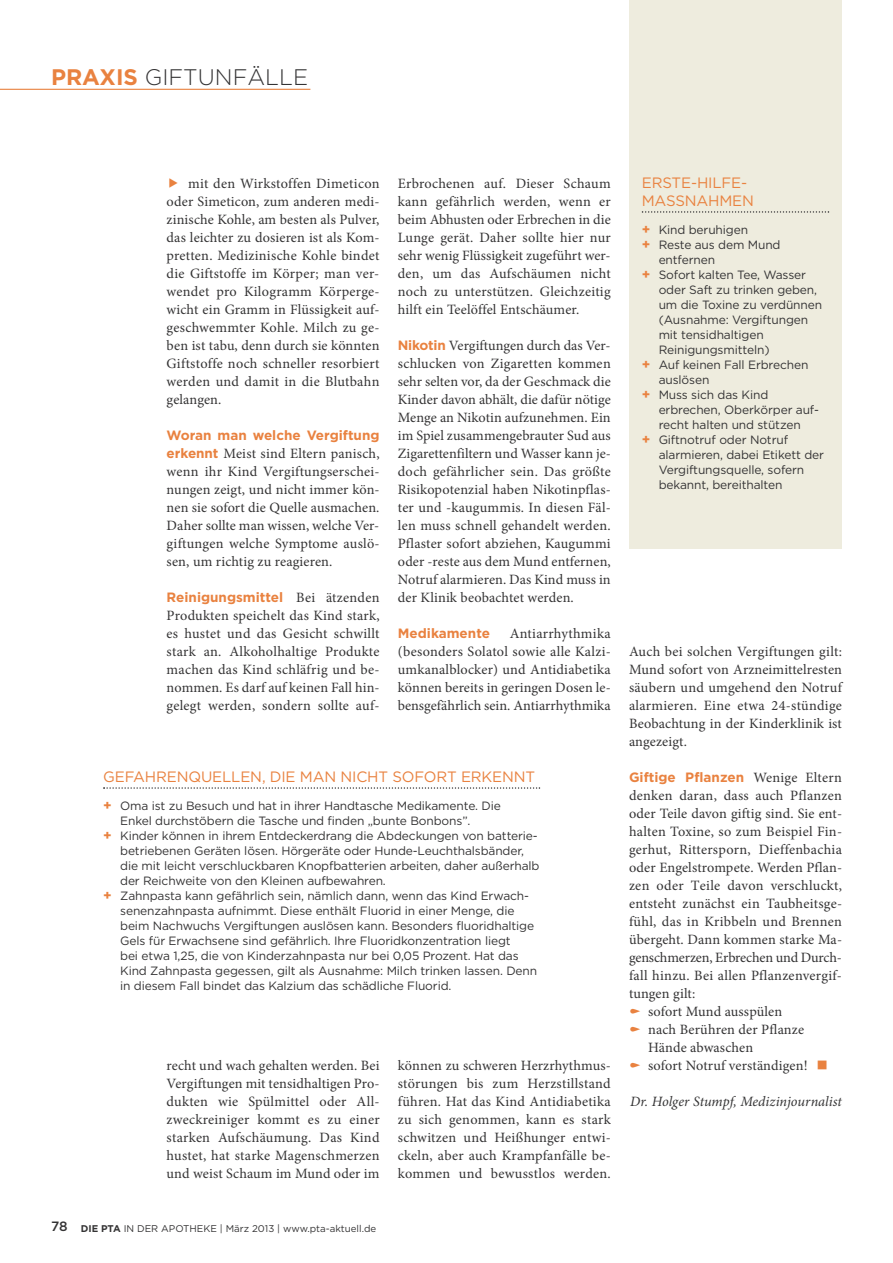
<style>
.page{position:relative;width:893px;height:1263px;background:#fff}
.page>*{position:absolute;margin:0;border:0;box-sizing:border-box;transform-origin:0 0}
.t1{font:300 22.5px "Gotham";color:#343334}
.t2{font:15px/18px "Gotham";letter-spacing:-.01em;color:#e98240}
.t3{font:14.25px/18px "Minion Pro";letter-spacing:.01em;color:#343334;text-align:justify}
.t4{font:italic 14.25px "Minion Pro";color:#343334}
.t5{font:14.25px "Minion Pro";letter-spacing:-.01em;color:#343334}
.t6{font:700 13.5px "Gotham";color:#e98240}
.t7{font:12px "Gotham";letter-spacing:-.01em;color:#343334}
.t8{font:9.75px "Gotham";color:#343334}
.s1{font-weight:700;color:#e98240}
.s2{color:#e98240}
.s3{font-family:"Gotham";font-weight:700;font-size:13.5px;color:#e98240}
.s4{font-family:"Minion Pro";font-weight:400;font-size:14.25px;color:#343334}
.s5{font-weight:700;font-size:13.5px;color:#e98240}
.s6{font-weight:500;font-size:13.5px}
.s7{font-weight:700}
</style>
<div class="page">
<svg style="left:103px;top:787px;width:437px;height:2px"></svg>
<hr style="left:0;top:89px;width:310px;height:1px;background:#e98240">
<div style="left:629px;top:0;width:213px;height:548px;background:#eeecde"></div>
<svg style="left:642px;top:211px;width:187px;height:2px"></svg>
<h1 class="t1" style="left:51px;top:68px;width:259px"><span class="s1">PRAXIS</span> GIFTUNFÄLLE</h1>
<p class="t3" style="left:167px;top:176px;width:215px"><span class="s2">◆</span> mit den Wirkstoffen Dimeticon oder Simeticon, zum anderen medi&shy;zinische Kohle, am besten als Pulver, das leichter zu dosieren ist als Kom&shy;pretten. Medizinische Kohle bindet die Giftstoffe im Körper; man ver&shy;wendet pro Kilogramm Körperge&shy;wicht ein Gramm in Flüssigkeit auf&shy;geschwemmter Kohle. Milch zu ge&shy;ben ist tabu, denn durch sie könnten Giftstoffe noch schneller resorbiert werden und damit in die Blutbahn gelangen.</p>
<p class="t6" style="left:167px;top:430px;width:214px">Woran man welche Vergiftung</p>
<p class="t3" style="left:167px;top:446px;width:215px"><span class="s3">erkennt</span> Meist sind Eltern panisch, wenn ihr Kind Vergiftungserschei&shy;nungen zeigt, und nicht immer kön&shy;nen sie sofort die Quelle ausmachen.<br>Daher sollte man wissen, welche Ver&shy;giftungen welche Symptome auslö&shy;sen, um richtig zu reagieren.</p>
<p class="t6" style="left:167px;top:592px;width:214px">Reinigungsmittel <span class="s4">Bei ätzenden</span></p>
<p class="t3" style="left:167px;top:608px;width:215px">Produkten speichelt das Kind stark, es hustet und das Gesicht schwillt stark an. Alkoholhaltige Produkte machen das Kind schläfrig und be&shy;nommen. Es darf auf keinen Fall hin&shy;gelegt werden, sondern sollte auf-</p>
<p class="t3" style="left:398px;top:176px;width:214px">Erbrochenen auf. Dieser Schaum kann gefährlich werden, wenn er beim Abhusten oder Erbrechen in die Lunge gerät. Daher sollte hier nur sehr wenig Flüssigkeit zugeführt wer&shy;den, um das Aufschäumen nicht noch zu unterstützen. Gleichzeitig hilft ein Teelöffel Entschäumer.</p>
<p class="t3" style="left:398px;top:338px;width:215px"><span class="s3">Nikotin</span> Vergiftungen durch das Ver&shy;schlucken von Zigaretten kommen sehr selten vor, da der Geschmack die Kinder davon abhält, die dafür nötige Menge an Nikotin aufzunehmen. Ein im Spiel zusammengebrauter Sud aus Zigarettenfiltern und Wasser kann je&shy;doch gefährlicher sein. Das größte Risikopotenzial haben Nikotinpflas&shy;ter und -kaugummis. In diesen Fäl&shy;len muss schnell gehandelt werden.<br>Pflaster sofort abziehen, Kaugummi oder -reste aus dem Mund entfernen, Notruf alarmieren. Das Kind muss in der Klinik beobachtet werden.</p>
<p class="t6" style="left:398px;top:628px;width:94px">Medikamente</p>
<p class="t3" style="left:398px;top:626px;width:215px;text-indent:112px">Antiarrhythmika (besonders Solatol sowie alle Kalzi&shy;umkanalblocker) und Antidiabetika können bereits in geringen Dosen le&shy;bensgefährlich sein. Antiarrhythmika</p>
<p class="t2" style="left:103px;top:769px;width:433px">GEFAHRENQUELLEN, DIE MAN NICHT SOFORT ERKENNT</p>
<p class="t7" style="left:103px;top:801px;width:399px"><span class="s5">+</span> Oma ist zu Besuch und hat in ihrer Handtasche Medikamente. Die</p>
<p class="t7" style="left:120px;top:816px;width:352px">Enkel durchstöbern die Tasche und finden „bunte Bonbons”.</p>
<p class="t7" style="left:103px;top:831px;width:436px"><span class="s5">+</span> Kinder können in ihrem Entdeckerdrang die Abdeckungen von batterie-</p>
<p class="t7" style="left:120px;top:846px;width:405px">betriebenen Geräten lösen. Hörgeräte oder Hunde-Leuchthalsbänder,</p>
<p class="t7" style="left:120px;top:861px;width:421px">die mit leicht verschluckbaren Knopfbatterien arbeiten, daher außerhalb</p>
<p class="t7" style="left:120px;top:876px;width:267px">der Reichweite von den Kleinen aufbewahren.</p>
<p class="t7" style="left:103px;top:891px;width:427px"><span class="s5">+</span> Zahnpasta kann gefährlich sein, nämlich dann, wenn das Kind Erwach-</p>
<p class="t7" style="left:120px;top:906px;width:396px">senenzahnpasta aufnimmt. Diese enthält Fluorid in einer Menge, die</p>
<p class="t7" style="left:120px;top:921px;width:416px">beim Nachwuchs Vergiftungen auslösen kann. Besonders fluoridhaltige</p>
<p class="t7" style="left:120px;top:936px;width:392px">Gels für Erwachsene sind gefährlich. Ihre Fluoridkonzentration liegt</p>
<p class="t7" style="left:120px;top:951px;width:400px">bei etwa 1,25, die von Kinderzahnpasta nur bei 0,05 Prozent. Hat das</p>
<p class="t7" style="left:120px;top:966px;width:419px">Kind Zahnpasta gegessen, gilt als Ausnahme: Milch trinken lassen. Denn</p>
<p class="t7" style="left:120px;top:981px;width:333px">in diesem Fall bindet das Kalzium das schädliche Fluorid.</p>
<p class="t3" style="left:167px;top:1058px;width:215px">recht und wach gehalten werden. Bei Vergiftungen mit tensidhaltigen Pro&shy;dukten wie Spülmittel oder All&shy;zweckreiniger kommt es zu einer starken Aufschäumung. Das Kind hustet, hat starke Magenschmerzen und weist Schaum im Mund oder im</p>
<p class="t8" style="left:51px;top:1225px;width:327px"><span class="s6">78</span> <span class="s7">DIE PTA</span> IN DER APOTHEKE | März 2013 | www.pta-aktuell.de</p>
<p class="t3" style="left:398px;top:1058px;width:215px">können zu schweren Herzrhythmus&shy;störungen bis zum Herzstillstand führen. Hat das Kind Antidiabetika zu sich genommen, kann es stark schwitzen und Heißhunger entwi&shy;ckeln, aber auch Krampfanfälle be&shy;kommen und bewusstlos werden.</p>
<p class="t2" style="left:642px;top:175px;width:114px">ERSTE-HILFE-<br>MASSNAHMEN</p>
<p class="t7" style="left:642px;top:225px;width:108px"><span class="s5">+</span> Kind beruhigen</p>
<p class="t7" style="left:642px;top:240px;width:140px"><span class="s5">+</span> Reste aus dem Mund</p>
<p class="t7" style="left:659px;top:255px;width:58px">entfernen</p>
<p class="t7" style="left:642px;top:270px;width:166px"><span class="s5">+</span> Sofort kalten Tee, Wasser</p>
<p class="t7" style="left:659px;top:285px;width:160px">oder Saft zu trinken geben,</p>
<p class="t7" style="left:659px;top:300px;width:165px">um die Toxine zu verdünnen</p>
<p class="t7" style="left:659px;top:315px;width:151px">(Ausnahme: Vergiftungen</p>
<p class="t7" style="left:659px;top:330px;width:107px">mit tensidhaltigen</p>
<p class="t7" style="left:659px;top:345px;width:112px">Reinigungsmitteln)</p>
<p class="t7" style="left:642px;top:360px;width:168px"><span class="s5">+</span> Auf keinen Fall Erbrechen</p>
<p class="t7" style="left:659px;top:375px;width:52px">auslösen</p>
<p class="t7" style="left:642px;top:390px;width:128px"><span class="s5">+</span> Muss sich das Kind</p>
<p class="t7" style="left:659px;top:405px;width:162px">erbrechen, Oberkörper auf-</p>
<p class="t7" style="left:659px;top:420px;width:144px">recht halten und stützen</p>
<p class="t7" style="left:642px;top:435px;width:148px"><span class="s5">+</span> Giftnotruf oder Notruf</p>
<p class="t7" style="left:659px;top:450px;width:167px">alarmieren, dabei Etikett der</p>
<p class="t7" style="left:659px;top:465px;width:147px">Vergiftungsquelle, sofern</p>
<p class="t7" style="left:659px;top:480px;width:125px">bekannt, bereithalten</p>
<p class="t3" style="left:629px;top:644px;width:214px">Auch bei solchen Vergiftungen gilt:<br>Mund sofort von Arzneimittelresten säubern und umgehend den Notruf alarmieren. Eine etwa 24-stündige Beobachtung in der Kinderklinik ist angezeigt.</p>
<p class="t6" style="left:629px;top:772px;width:214px">Giftige Pflanzen <span class="s4">Wenige Eltern</span></p>
<p class="t3" style="left:629px;top:788px;width:214px">denken daran, dass auch Pflanzen</p>
<p class="t3" style="left:629px;top:806px;width:215px">oder Teile davon giftig sind. Sie ent-</p>
<p class="t3" style="left:629px;top:824px;width:215px">halten Toxine, so zum Beispiel Fin-</p>
<p class="t3" style="left:629px;top:842px;width:214px">gerhut, Rittersporn, Dieffenbachia</p>
<p class="t3" style="left:629px;top:860px;width:215px">oder Engelstrompete. Werden Pflan-</p>
<p class="t3" style="left:629px;top:878px;width:214px">zen oder Teile davon verschluckt,</p>
<p class="t3" style="left:629px;top:896px;width:215px">entsteht zunächst ein Taubheitsge-</p>
<p class="t3" style="left:629px;top:914px;width:214px">fühl, das in Kribbeln und Brennen</p>
<p class="t3" style="left:629px;top:932px;width:215px">übergeht. Dann kommen starke Ma-</p>
<p class="t5" style="left:629px;top:952px;width:214px">genschmerzen, Erbrechen und Durch-</p>
<p class="t3" style="left:629px;top:968px;width:215px">fall hinzu. Bei allen Pflanzenvergif-</p>
<p class="t3" style="left:629px;top:986px;width:68px">tungen gilt:</p>
<p class="t3" style="left:648px;top:1004px;width:136px">sofort Mund ausspülen</p>
<p class="t3" style="left:648px;top:1022px;width:157px">nach Berühren der Pflanze</p>
<p class="t3" style="left:648px;top:1040px;width:107px">Hände abwaschen</p>
<p class="t3" style="left:648px;top:1058px;width:161px">sofort Notruf verständigen!</p>
<p class="t4" style="left:630px;top:1096px;width:213px">Dr. Holger Stumpf, Medizinjournalist</p>
</div>
